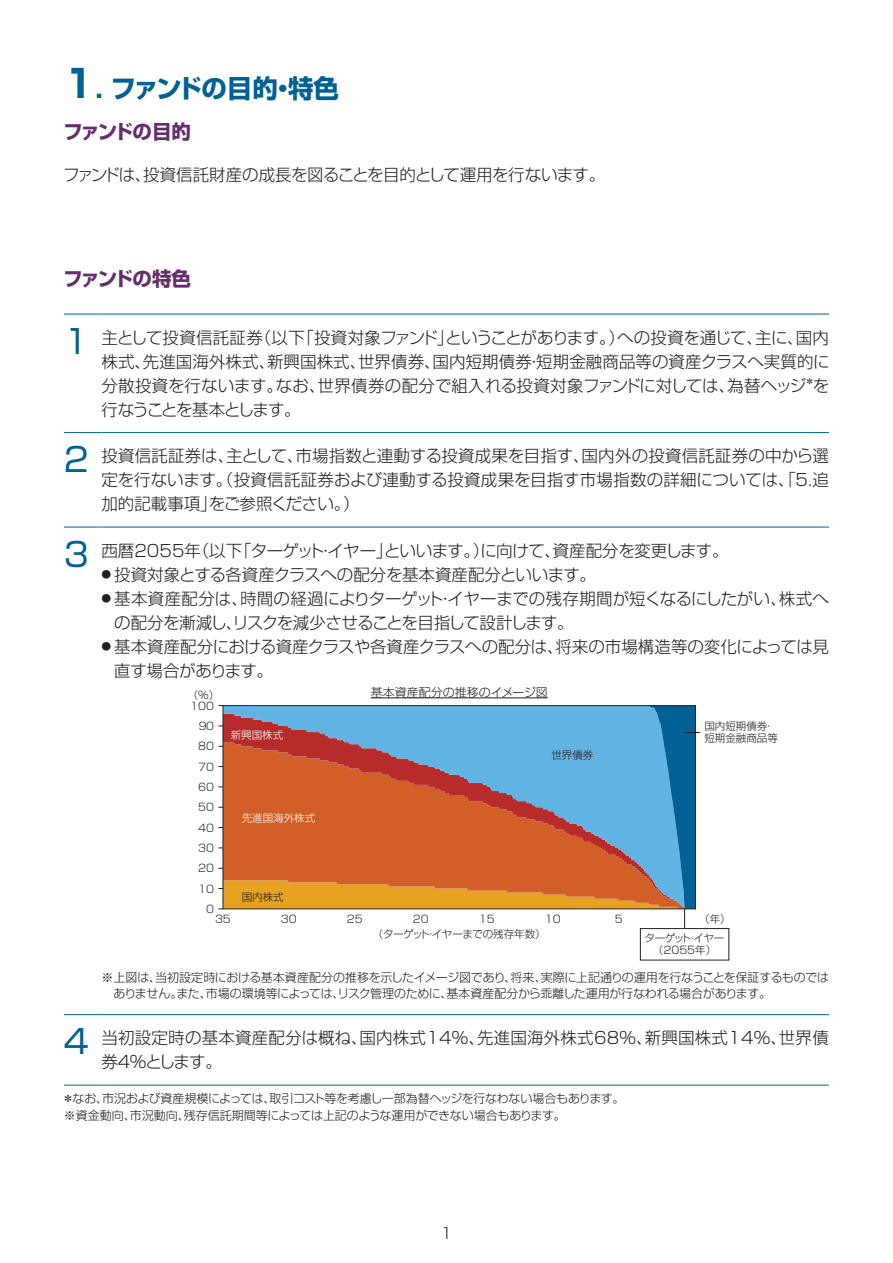
<style>
.page{position:relative;width:893px;height:1263px;background:#fff}
.page>*{position:absolute;margin:0;border:0;box-sizing:border-box;transform-origin:0 0}
.t1{font:700 25.5px "Shin Go Pr 5";letter-spacing:-.02em;color:#016194}
.t2{font:700 19.5px "Shin Go Pr 5";letter-spacing:-.065em;color:#642d6c}
.t3{font:300 16.5px/24px "Shin Go Pr 5";letter-spacing:-.01em;color:#231f20;text-align:justify}
.t4{font:300 16.5px/24px "Shin Go Pr 5";letter-spacing:.015em;color:#231f20}
.t5{font:300 16.5px "Shin Go Pr 5";letter-spacing:-.03em;color:#231f20}
.t6{font:300 15px "Shin Go Pr 5";color:#231f20}
.t7{font:300 12px/16.5px "Shin Go Pr 5";letter-spacing:-.02em;color:#231f20}
.t8{font:300 12px "Shin Go Pr 5";color:#231f20}
.t9{font:300 10.5px/12px "Shin Go Pr 5";color:#231f20;text-align:right}
.t10{font:300 10.5px/15px "Shin Go Pr 5";letter-spacing:-.02em;color:#231f20}
.t11{font:300 10.5px "Shin Go Pr 5";color:#fff}
.s1{font-size:38.25px}
.s2{font-weight:400;font-size:33px;color:#016194}
</style>
<div class="page">
<hr style="left:64px;top:314px;width:37px;height:1px;background:#016194">
<hr style="left:101px;top:314px;width:728px;height:1px;background:#016194">
<hr style="left:64px;top:432px;width:37px;height:1px;background:#016194">
<hr style="left:101px;top:432px;width:728px;height:1px;background:#016194">
<hr style="left:64px;top:527px;width:37px;height:1px;background:#016194">
<hr style="left:101px;top:527px;width:728px;height:1px;background:#016194">
<hr style="left:64px;top:1014px;width:37px;height:1px;background:#016194">
<hr style="left:101px;top:1014px;width:728px;height:1px;background:#016194">
<hr style="left:64px;top:1085px;width:37px;height:1px;background:#016194">
<hr style="left:101px;top:1085px;width:728px;height:1px;background:#016194">
<svg style="left:225px;top:707px;width:469px;height:173px;background:#977c7a"></svg>
<hr style="left:371px;top:697px;width:177px;height:1px;background:#231f20">
<svg style="left:218px;top:880px;width:477px;height:48px"></svg>
<div style="left:640px;top:928px;width:89px;height:32px;border:1px solid #231f20"></div>
<svg style="left:685px;top:732px;width:15px;height:1px"></svg>
<h1 class="t1" style="left:64px;top:68px;width:277px"><span class="s1">1</span>. ファンドの目的・特色</h1>
<p class="t2" style="left:63px;top:116px;width:129px">ファンドの目的</p>
<p class="t5" style="left:63px;top:161px;width:544px">ファンドは、投資信託財産の成長を図ることを目的として運用を行ないます。</p>
<p class="t2" style="left:63px;top:263px;width:129px">ファンドの特色</p>
<p class="t3" style="left:101px;top:324px;width:729px;text-indent:-42px"><span class="s2">１</span>主として投資信託証券（以下「投資対象ファンド」ということがあります。）への投資を通じて、主に、国内株式、先進国海外株式、新興国株式、世界債券、国内短期債券・短期金融商品等の資産クラスへ実質的に分散投資を行ないます。なお、世界債券の配分で組入れる投資対象ファンドに対しては、為替ヘッジ<sup>＊</sup>を行なうことを基本とします。</p>
<p class="t3" style="left:101px;top:442px;width:729px;text-indent:-42px"><span class="s2">２</span>投資信託証券は、主として、市場指数と連動する投資成果を目指す、国内外の投資信託証券の中から選定を行ないます。（投資信託証券および連動する投資成果を目指す市場指数の詳細については、「５．追加的記載事項」をご参照ください。）</p>
<p class="t3" style="left:60px;top:537px;width:670px"><span class="s2">３</span>西暦2055年（以下「ターゲット・イヤー」といいます。）に向けて、資産配分を変更します。</p>
<p class="t3" style="left:101px;top:561px;width:496px"><sup>●</sup> 投資対象とする各資産クラスへの配分を基本資産配分といいます。</p>
<p class="t3" style="left:114px;top:585px;width:716px;text-indent:-13px"><sup>●</sup> 基本資産配分は、時間の経過によりターゲット・イヤーまでの残存期間が短くなるにしたがい、株式への配分を漸減し、リスクを減少させることを目指して設計します。</p>
<p class="t3" style="left:114px;top:633px;width:716px;text-indent:-13px"><sup>●</sup> 基本資産配分における資産クラスや各資産クラスへの配分は、将来の市場構造等の変化によっては見直す場合があります。</p>
<p class="t9" style="left:188px;top:688px;width:33px">（％）</p>
<p class="t8" style="left:371px;top:682px;width:178px">基本資産配分の推移のイメージ図</p>
<p class="t9" style="left:190px;top:699px;width:25px">100</p>
<p class="t9" style="left:197px;top:719px;width:20px">９０</p>
<p class="t9" style="left:198px;top:739px;width:17px">80</p>
<p class="t9" style="left:198px;top:760px;width:17px">70</p>
<p class="t9" style="left:198px;top:780px;width:17px">60</p>
<p class="t9" style="left:198px;top:800px;width:17px">50</p>
<p class="t9" style="left:198px;top:821px;width:17px">40</p>
<p class="t9" style="left:198px;top:841px;width:17px">30</p>
<p class="t9" style="left:198px;top:861px;width:17px">20</p>
<p class="t11" style="left:231px;top:726px;width:54px">新興国株式</p>
<p class="t11" style="left:242px;top:809px;width:75px">先進国海外株式</p>
<p class="t9" style="left:551px;top:748px;width:43px">世界債券</p>
<p class="t9" style="left:704px;top:719px;width:75px;text-align:left">国内短期債券・短期金融商品等</p>
<p class="t9" style="left:198px;top:877px;width:17px;line-height:20.4px">10<br>0</p>
<p class="t9" style="left:242px;top:890px;width:43px">国内株式</p>
<p class="t10" style="left:373px;top:910px;width:189px;text-indent:172px">10（ターゲット・イヤーまでの残存年数）</p>
<p class="t9" style="left:615px;top:912px;width:9px">5</p>
<p class="t9" style="left:699px;top:912px;width:33px">（年）</p>
<p class="t9" style="left:215px;top:912px;width:17px">35</p>
<p class="t9" style="left:281px;top:912px;width:17px">30</p>
<p class="t9" style="left:347px;top:912px;width:17px">25</p>
<p class="t9" style="left:413px;top:912px;width:17px">20</p>
<p class="t9" style="left:479px;top:912px;width:17px">15</p>
<p class="t9" style="left:644px;top:931px;width:81px;text-align:center">ターゲット・イヤー（2055年）</p>
<p class="t7" style="left:114px;top:968px;width:717px;text-indent:-12px">※上図は、当初設定時における基本資産配分の推移を示したイメージ図であり、将来、実際に上記通りの運用を行なうことを保証するものではありません。また、市場の環境等によっては、リスク管理のために、基本資産配分から乖離した運用が行なわれる場合があります。</p>
<p class="t4" style="left:101px;top:1024px;width:729px;text-indent:-42px"><span class="s2">４</span>当初設定時の基本資産配分は概ね、国内株式14％、先進国海外株式68％、新興国株式14％、世界債券４％とします。</p>
<p class="t7" style="left:62px;top:1089px;width:564px">＊なお、市況および資産規模によっては、取引コスト等を考慮し一部為替ヘッジを行なわない場合もあります。※資金動向、市況動向、残存信託期間等によっては上記のような運用ができない場合もあります。</p>
<p class="t6" style="left:441px;top:1221px;width:13px">1</p>
</div>
